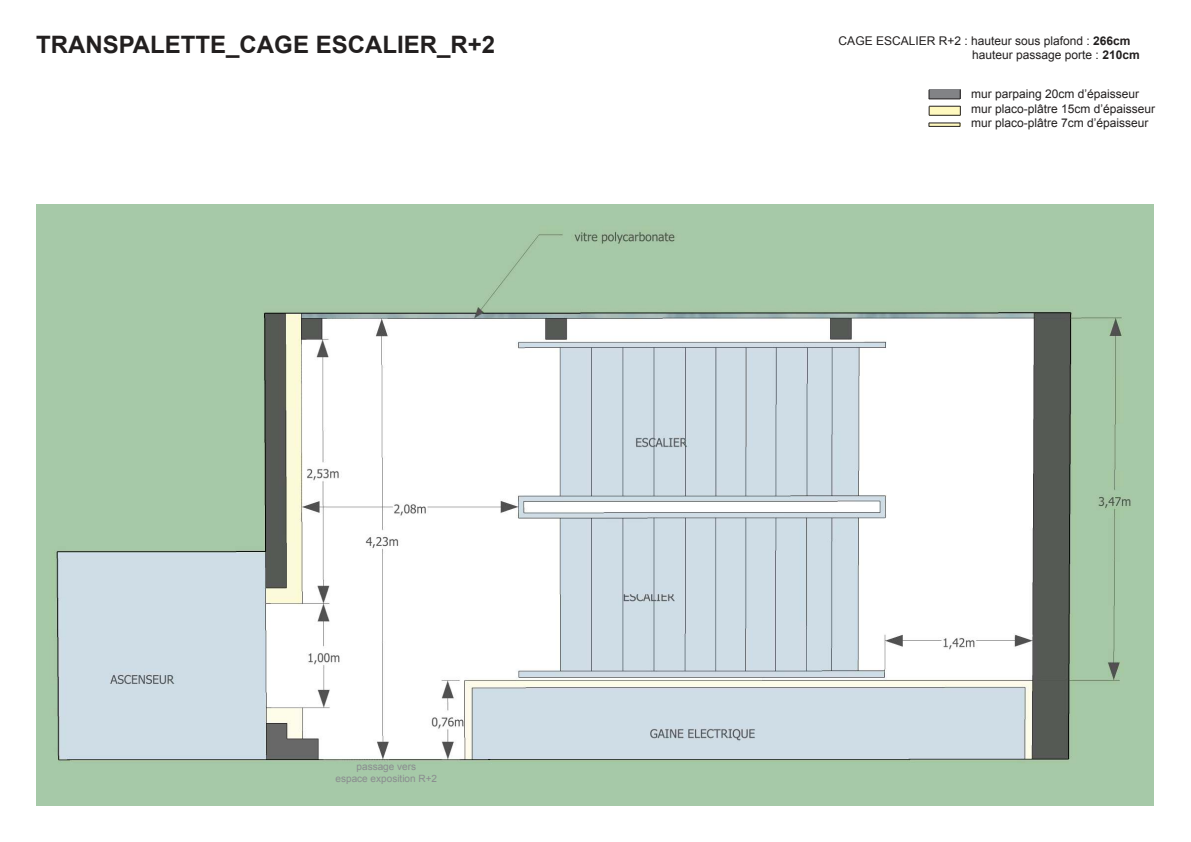
<style>
.page{position:relative;width:1191px;height:842px;background:#fff}
.page>*{position:absolute;margin:0;border:0;box-sizing:border-box;transform-origin:0 0}
.t1{font:700 24px "Arial";color:#221f1f}
.t2{font:12px/14.4px "Arial";color:#221f1f}
.t3{font:10px/12px "Arial";color:#8a8c8f;text-align:center}
.s1{font-weight:700}
</style>
<div class="page">
<img style="left:36px;top:204px;width:1117px;height:602px">
<div style="left:929px;top:90px;width:31px;height:9px;background:#828386"></div>
<div style="left:929px;top:106px;width:31px;height:9px;background:#fff9bf"></div>
<hr style="left:929px;top:106px;width:31px;height:1px;background:#221f1f">
<hr style="left:929px;top:115px;width:31px;height:1px;background:#221f1f">
<hr style="left:929px;top:123px;width:31px;height:3px;background:#fff9bf">
<hr style="left:929px;top:99px;width:31px;height:1px;background:#221f1f">
<hr style="left:929px;top:123px;width:31px;height:1px;background:#221f1f">
<hr style="left:928px;top:126px;width:32px;height:1px;background:#221f1f">
<h1 class="t1" style="left:36px;top:36px;width:460px">TRANSPALETTE_CAGE ESCALIER_R+2</h1>
<p class="t2" style="left:972px;top:34px;width:169px;text-indent:-133px">CAGE ESCALIER R+2 : hauteur sous plafond : <span class="s1">266cm </span>hauteur passage porte : <span class="s1">210cm</span></p>
<p class="t2" style="left:971px;top:88px;width:186px">mur parpaing 20cm d’épaisseur mur placo-plâtre 15cm d’épaisseur mur placo-plâtre 7cm d’épaisseur</p>
<p class="t3" style="left:335px;top:761px;width:103px">passage vers<br>espace exposition R+2</p>
</div>
